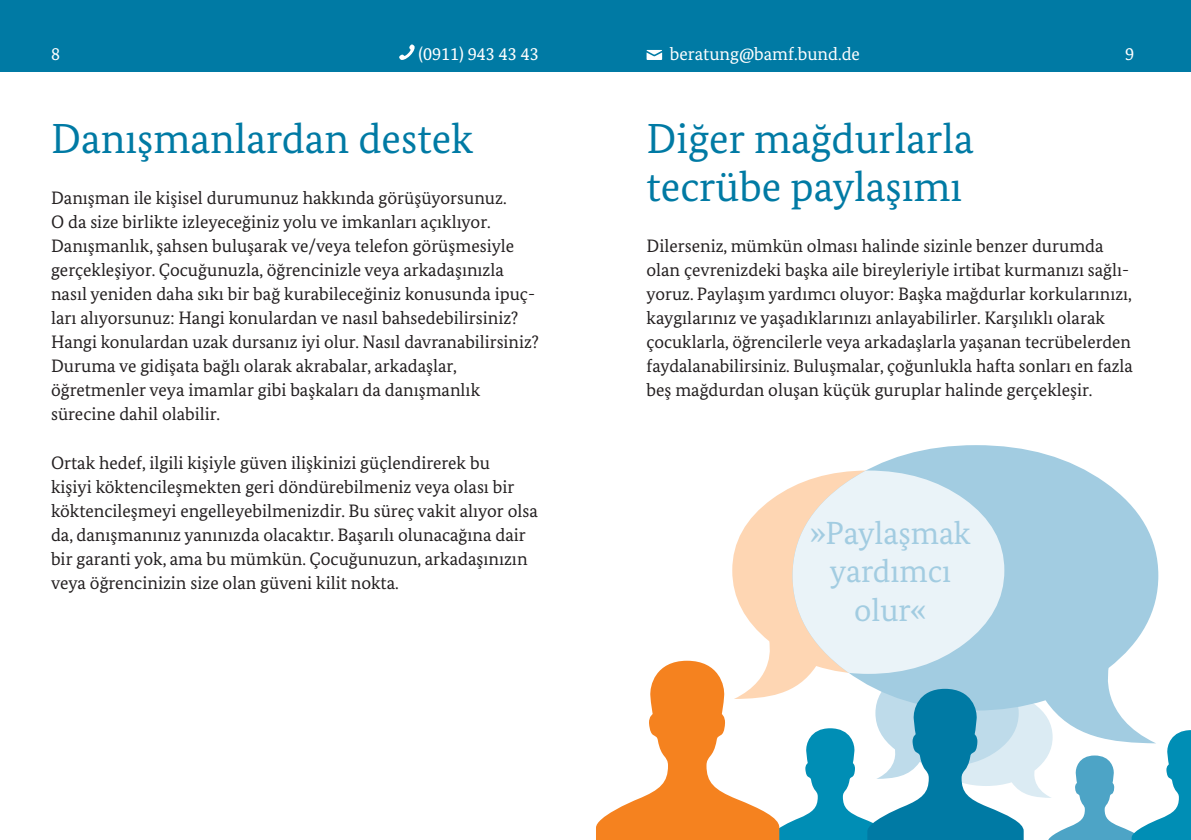
<style>
.page{position:relative;width:1191px;height:840px;background:#fff}
.page>*{position:absolute;margin:0;border:0;box-sizing:border-box;transform-origin:0 0}
.t1{font:42px/48px "Bundes Serif";color:#007aa4}
.t2{font:32px/38.4px "Bundes Serif";color:#a2cce1;text-align:center}
.t3{font:18px/24px "Bundes Serif";color:#231f20}
.t4{font:18px "Bundes Serif";color:#fff}
</style>
<div class="page">
<div style="left:0;top:0;width:1191px;height:72px;background:#007aa4"></div>
<svg style="left:646px;top:50px;width:16px;height:10px"></svg>
<svg style="left:399px;top:44px;width:16px;height:16px"></svg>
<svg style="left:732px;top:487px;width:60px;height:173px;fill:#fed6b3"></svg>
<svg style="left:867px;top:445px;width:291px;height:215px;fill:#a2cce1"></svg>
<svg style="left:792px;top:470px;width:212px;height:190px;background:#e3ecf0"></svg>
<svg style="left:596px;top:660px;width:595px;height:179px"></svg>
<p class="t4" style="left:51px;top:43px;width:10px">8</p>
<p class="t4" style="left:418px;top:43px;width:122px">(0911) 943 43 43</p>
<p class="t4" style="left:670px;top:43px;width:192px">beratung@bamf.bund.de</p>
<p class="t4" style="left:1125px;top:43px;width:10px">9</p>
<h1 class="t1" style="left:51px;top:114px;width:424px">Danışmanlardan destek</h1>
<p class="t3" style="left:51px;top:186px;width:489px">Danışman ile kişisel durumunuz hakkında görüşüyorsunuz.<br>O da size birlikte izleyeceğiniz yolu ve imkanları açıklıyor.<br>Danışmanlık, şahsen buluşarak ve/veya telefon görüşmesiyle gerçekleşiyor. Çocuğunuzla, öğrencinizle veya arkadaşınızla nasıl yeniden daha sıkı bir bağ kurabileceğiniz konusunda ipuç&shy;ları alıyorsunuz: Hangi konulardan ve nasıl bahsedebilirsiniz?<br>Hangi konulardan uzak dursanız iyi olur. Nasıl davranabilirsiniz?<br>Duruma ve gidişata bağlı olarak akrabalar, arkadaşlar, öğretmenler veya imamlar gibi başkaları da danışmanlık sürecine dahil olabilir.</p>
<p class="t3" style="left:51px;top:450px;width:488px">Ortak hedef, ilgili kişiyle güven ilişkinizi güçlendirerek bu<br>kişiyi köktencileşmekten geri döndürebilmeniz veya olası bir köktencileşmeyi engelleyebilmenizdir. Bu süreç vakit alıyor olsa da, danışmanınız yanınızda olacaktır. Başarılı olunacağına dair bir garanti yok, ama bu mümkün. Çocuğunuzun, arkadaşınızın veya öğrencinizin size olan güveni kilit nokta.</p>
<h1 class="t1" style="left:646px;top:114px;width:329px">Diğer mağdurlarla tecrübe paylaşımı</h1>
<p class="t3" style="left:646px;top:234px;width:488px">Dilerseniz, mümkün olması halinde sizinle benzer durumda olan çevrenizdeki başka aile bireyleriyle irtibat kurmanızı sağlı&shy;yoruz. Paylaşım yardımcı oluyor: Başka mağdurlar korkularınızı, kaygılarınız ve yaşadıklarınızı anlayabilirler. Karşılıklı olarak çocuklarla, öğrencilerle veya arkadaşlarla yaşanan tecrübelerden faydalanabilirsiniz. Buluşmalar, çoğunlukla hafta sonları en fazla beş mağdurdan oluşan küçük guruplar halinde gerçekleşir.</p>
<h2 class="t2" style="left:810px;top:513px;width:162px">»Paylaşmak yardımcı olur«</h2>
</div>
